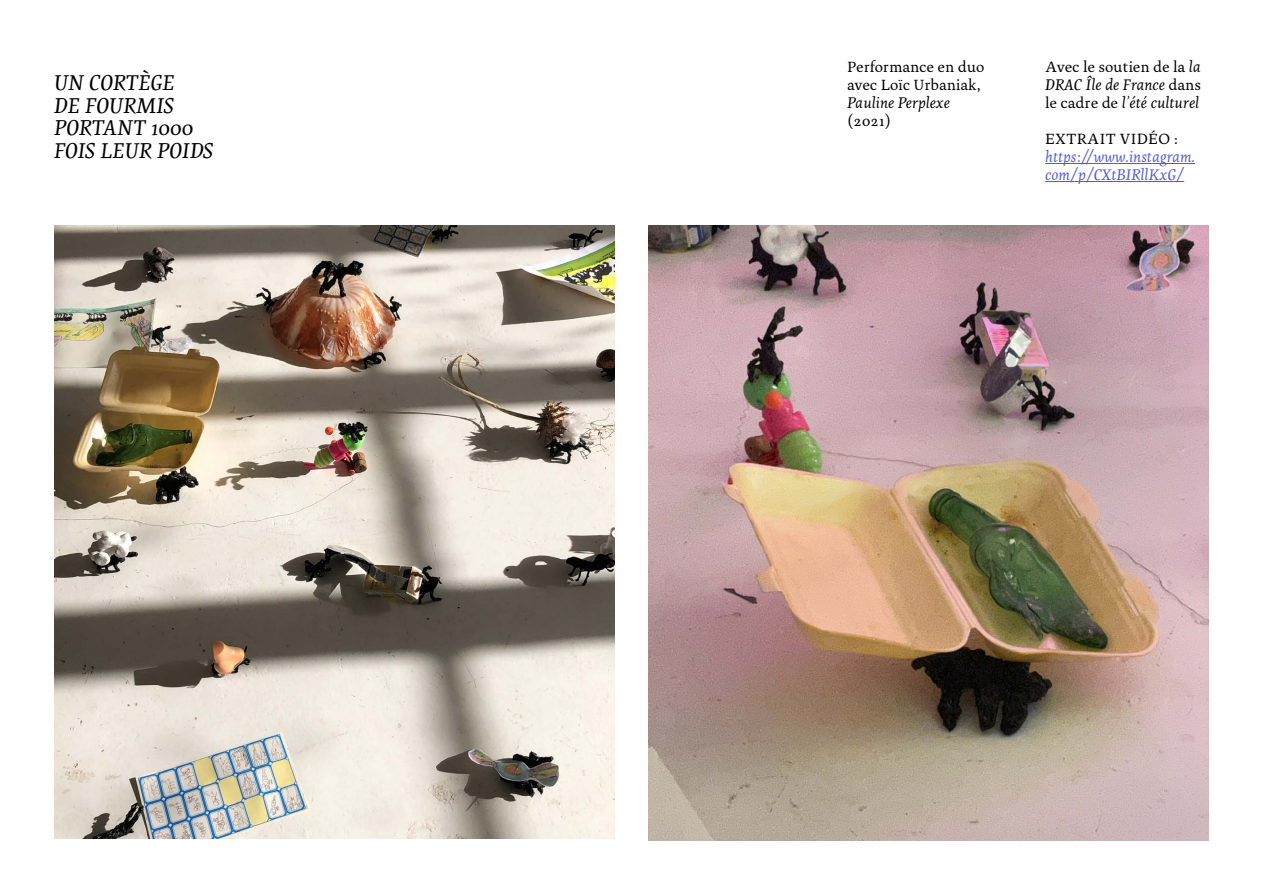
<style>
.page{position:relative;width:1263px;height:893px;background:#fff}
.page>*{position:absolute;margin:0;border:0;box-sizing:border-box;transform-origin:0 0}
.t1{font:21px/22.5px "Bartok beta 5 texte Italic";color:#000}
.t2{font:15px/18px "Bartok beta 5 texte Book";color:#000}
.t3{font:15px/18px "Bartok beta 5 texte Italic";color:#4f5cd6}
.t4{font:15px "Bartok beta 5 texte Italic";color:#000}
.s1{font-family:"Bartok beta 5 texte Italic"}
</style>
<div class="page">
<img style="left:54px;top:226px;width:560px;height:613px">
<img style="left:649px;top:226px;width:560px;height:614px">
<hr style="left:1045px;top:163px;width:150px;height:1px;background:#4f5cd6">
<hr style="left:1045px;top:181px;width:139px;height:1px;background:#4f5cd6">
<p class="t1" style="left:54px;top:72px;width:161px">UN CORTÈGE<br>DE FOURMIS<br>PORTANT 1000<br>FOIS LEUR POIDS</p>
<p class="t2" style="left:1045px;top:57px;width:157px;text-align:justify">Avec le soutien de la <span class="s1">la DRAC Île de France</span> dans le cadre de <span class="s1">l’été culturel</span></p>
<p class="t2" style="left:847px;top:57px;width:139px">Performance en duo avec Loïc Urbaniak,</p>
<p class="t4" style="left:847px;top:94px;width:104px">Pauline Perplexe</p>
<p class="t2" style="left:847px;top:111px;width:46px">(2021)</p>
<p class="t2" style="left:1045px;top:129px;width:134px">EXTRAIT VIDÉO :</p>
<p class="t3" style="left:1045px;top:148px;width:151px">https://www.instagram. com/p/CXtBIRllKxG/</p>
</div>
